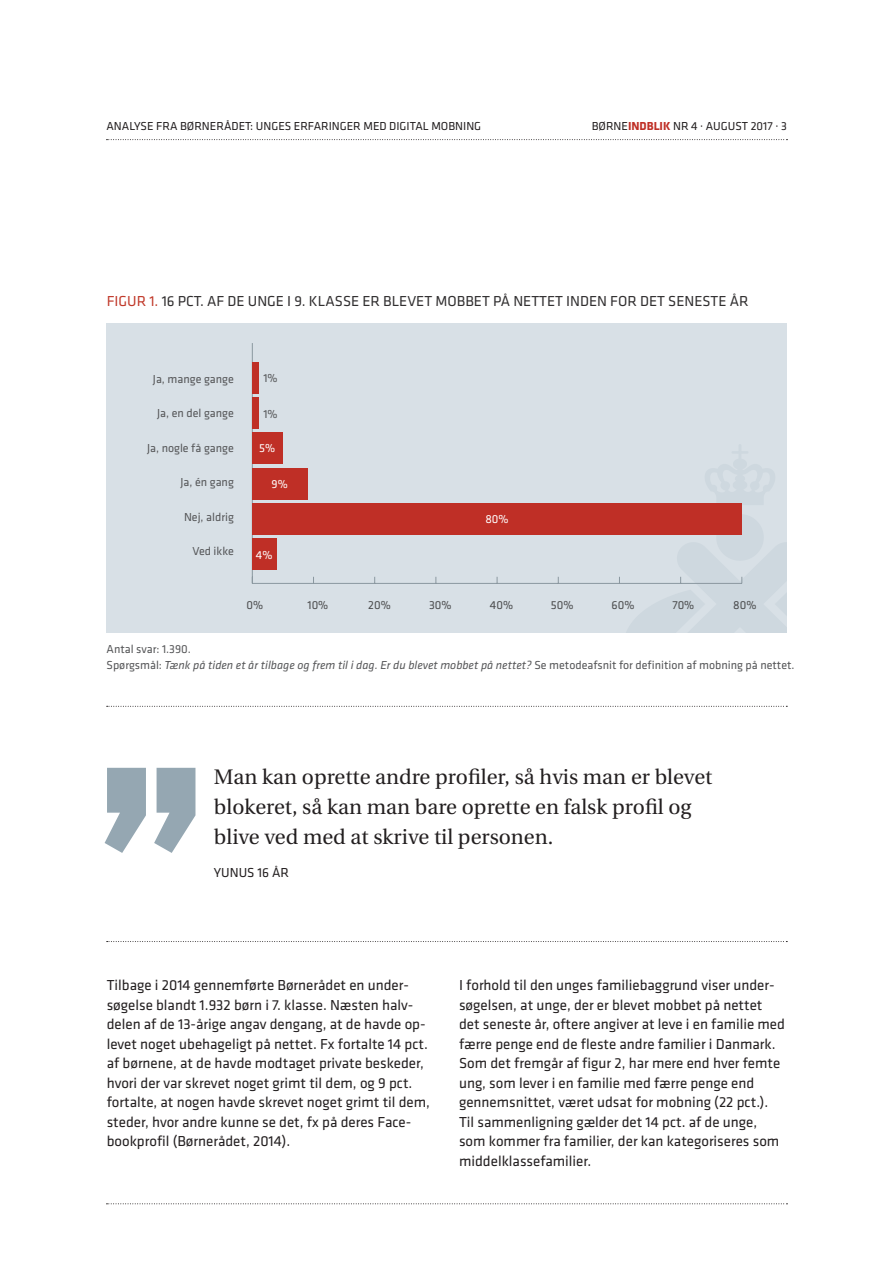
<style>
.page{position:relative;width:893px;height:1263px;background:#fff}
.page>*{position:absolute;margin:0;border:0;box-sizing:border-box;transform-origin:0 0}
.Citater{font:21px/30px "Utopia";color:#231f20}
.BR_Klavika_10_13{font:15px/19.5px "Klavika";color:#231f20}
.TABEL_RU{font:15px "Klavika";color:#312f30}
.Citater-2{font:13.5px "Klavika";color:#231f20}
.TABEL_BR{font:italic 12px "Klavika";color:#555658}
.TABEL_BR-2{font:12px "Klavika";color:#555658}
.t1{font:12px "Klavika";color:#231f20}
.t2{font:12px "Klavika";color:#4b4c4d}
.TABEL_BR-3{font:12px "Klavika";color:#fff}
.s1{font-weight:700;color:#bf2f26}
.s2{color:#c13a2b}
.s3{font-style:normal}
</style>
<div class="page">
<svg style="left:106px;top:139px;width:681px;height:1px"></svg>
<svg style="left:106px;top:1203px;width:681px;height:1px"></svg>
<div style="left:107px;top:323px;width:680px;height:309px;background:#d8e0e6"></div>
<svg style="left:107px;top:706px;width:680px;height:1px"></svg>
<svg style="left:107px;top:941px;width:680px;height:1px"></svg>
<hr style="left:252px;top:583px;width:490px;height:1px;background:#8b98a0">
<hr style="left:252px;top:343px;width:1px;height:240px;background:#8b98a0">
<div style="left:252px;top:538px;width:25px;height:32px;background:#bf2f26"></div>
<div style="left:252px;top:503px;width:490px;height:32px;background:#bf2f26"></div>
<div style="left:252px;top:468px;width:55px;height:31px;background:#bf2f26"></div>
<div style="left:252px;top:432px;width:31px;height:32px;background:#bf2f26"></div>
<div style="left:252px;top:397px;width:6px;height:32px;background:#bf2f26"></div>
<div style="left:252px;top:362px;width:6px;height:31px;background:#bf2f26"></div>
<svg style="left:105px;top:768px;width:90px;height:85px"></svg>
<p class="t1" style="left:106px;top:119px;width:376px">ANALYSE FRA BØRNERÅDET: UNGES ERFARINGER MED DIGITAL MOBNING</p>
<p class="t1" style="left:592px;top:119px;width:197px">BØRNE<span class="s1">INDBLIK</span> NR 4 · AUGUST 2017 · 3</p>
<p class="TABEL_RU" style="left:107px;top:292px;width:643px"><span class="s2">FIGUR 1.</span> 16 PCT. AF DE UNGE I 9. KLASSE ER BLEVET MOBBET PÅ NETTET INDEN FOR DET SENESTE ÅR</p>
<p class="TABEL_BR-2" style="left:153px;top:372px;width:82px">Ja, mange gange</p>
<p class="TABEL_BR-2" style="left:157px;top:407px;width:78px">Ja, en del gange</p>
<p class="TABEL_BR-2" style="left:147px;top:441px;width:88px">Ja, nogle få gange</p>
<p class="TABEL_BR-2" style="left:180px;top:476px;width:55px">Ja, én gang</p>
<p class="TABEL_BR-2" style="left:184px;top:510px;width:51px">Nej, aldrig</p>
<p class="TABEL_BR-2" style="left:192px;top:545px;width:43px">Ved ikke</p>
<p class="TABEL_BR-2" style="left:263px;top:372px;width:16px">1%</p>
<p class="TABEL_BR-2" style="left:263px;top:407px;width:16px">1%</p>
<p class="TABEL_BR-3" style="left:259px;top:442px;width:18px">5%</p>
<p class="TABEL_BR-3" style="left:272px;top:477px;width:18px">9%</p>
<p class="TABEL_BR-3" style="left:256px;top:548px;width:18px">4%</p>
<p class="TABEL_BR-3" style="left:485px;top:513px;width:25px">80%</p>
<p class="t2" style="left:247px;top:598px;width:18px">0%</p>
<p class="t2" style="left:307px;top:598px;width:22px">10%</p>
<p class="t2" style="left:368px;top:598px;width:24px">20%</p>
<p class="t2" style="left:429px;top:598px;width:24px">30%</p>
<p class="t2" style="left:490px;top:598px;width:25px">40%</p>
<p class="t2" style="left:551px;top:598px;width:24px">50%</p>
<p class="t2" style="left:612px;top:598px;width:24px">60%</p>
<p class="t2" style="left:672px;top:598px;width:23px">70%</p>
<p class="t2" style="left:733px;top:598px;width:25px">80%</p>
<p class="TABEL_BR-2" style="left:107px;top:642px;width:86px">Antal svar: 1.390.</p>
<p class="TABEL_BR" style="left:107px;top:658px;width:690px"><span class="s3">Spørgsmål:</span> Tænk på tiden et år tilbage og frem til i dag. Er du blevet mobbet på nettet? <span class="s3">Se metodeafsnit for definition af mobning på nettet.</span></p>
<p class="Citater" style="left:214px;top:762px;width:500px">Man kan oprette andre profiler, så hvis man er blevet blokeret, så kan man bare oprette en falsk profil og blive ved med at skrive til personen.</p>
<p class="Citater-2" style="left:214px;top:865px;width:77px">YUNUS 16 ÅR</p>
<p class="BR_Klavika_10_13" style="left:107px;top:976px;width:325px">Tilbage i 2014 gennemførte Børnerådet en under&shy;søgelse blandt 1.932 børn i 7. klasse. Næsten halv&shy;delen af de 13-årige angav dengang, at de havde op&shy;levet noget ubehageligt på nettet. Fx fortalte 14 pct. af børnene, at de havde modtaget private beskeder, hvori der var skrevet noget grimt til dem, og 9 pct. fortalte, at nogen havde skrevet noget grimt til dem, steder, hvor andre kunne se det, fx på deres Face&shy;bookprofil (Børnerådet, 2014).</p>
<p class="BR_Klavika_10_13" style="left:459px;top:976px;width:327px">I forhold til den unges familiebaggrund viser under&shy;søgelsen, at unge, der er blevet mobbet på nettet det seneste år, oftere angiver at leve i en familie med færre penge end de fleste andre familier i Danmark.<br>Som det fremgår af figur 2, har mere end hver femte ung, som lever i en familie med færre penge end gennemsnittet, været udsat for mobning (22 pct.).<br>Til sammenligning gælder det 14 pct. af de unge, som kommer fra familier, der kan kategoriseres som middelklassefamilier.</p>
</div>
